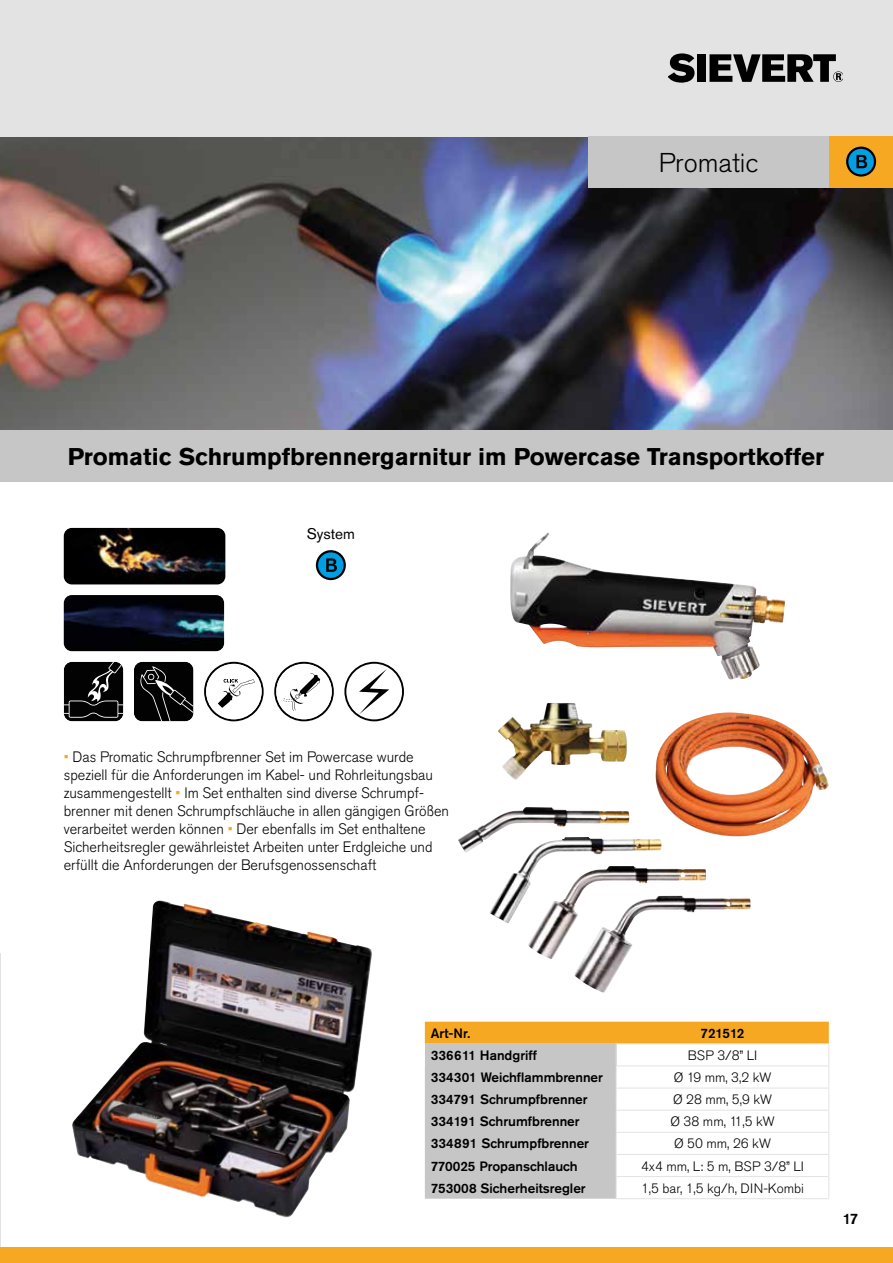
<style>
.page{position:relative;width:893px;height:1263px;background:#fff}
.page>*{position:absolute;margin:0;border:0;box-sizing:border-box;transform-origin:0 0}
.t1{font:300 27px "Akzidenz Grotesk Std";color:#000}
.t2{font:700 24px "Akzidenz Grotesk Std";color:#000}
.t3{font:15.3px "Akzidenz Grotesk Std";color:#000}
.t4{font:300 15px/18px "Akzidenz Grotesk Std";color:#000;scale:.96 1}
.t5{font:500 15px "Akzidenz Grotesk Std";color:#000}
.t6{font:500 13.5px "Akzidenz Grotesk Std";color:#000}
.t7{font:300 13.5px "Akzidenz Grotesk Std";color:#000}
.s1{color:#f7a823}
</style>
<div class="page">
<hr style="left:0;top:953px;width:1px;height:295px;background:#e3e3e3">
<img style="left:0;top:136px;width:893px;height:294px">
<img style="left:72px;top:901px;width:300px;height:317px">
<svg style="left:134px;top:662px;width:59px;height:59px;background:#1b1b1c"></svg>
<svg style="left:64px;top:662px;width:59px;height:59px;background:#1f1f20"></svg>
<div style="left:0;top:430px;width:893px;height:51px;background:#c6c6c6"></div>
<svg style="left:317px;top:551px;width:28px;height:28px"></svg>
<div style="left:316px;top:550px;width:30px;height:30px;border:2px solid #000;border-radius:50%"></div>
<svg style="left:326px;top:558px;width:11px;height:14px"></svg>
<svg style="left:425px;top:1022px;width:404px;height:177px"></svg>
<hr style="left:616px;top:1088px;width:213px;height:1px;background:#e3e3e3">
<hr style="left:616px;top:1110px;width:213px;height:1px;background:#e3e3e3">
<hr style="left:616px;top:1132px;width:213px;height:1px;background:#e3e3e3">
<hr style="left:616px;top:1154px;width:213px;height:1px;background:#e3e3e3">
<hr style="left:616px;top:1176px;width:213px;height:1px;background:#e3e3e3">
<hr style="left:616px;top:1198px;width:213px;height:1px;background:#e3e3e3">
<svg style="left:344px;top:662px;width:60px;height:59px"></svg>
<svg style="left:204px;top:662px;width:60px;height:59px"></svg>
<svg style="left:274px;top:662px;width:60px;height:59px"></svg>
<div style="left:0;top:0;width:893px;height:136px;background:#e3e3e3"></div>
<svg style="left:669px;top:53px;width:25px;height:30px"></svg>
<div style="left:697px;top:54px;width:9px;height:28px;background:#000"></div>
<svg style="left:709px;top:54px;width:134px;height:28px"></svg>
<div style="left:0;top:1248px;width:893px;height:15px;background:#f7a823"></div>
<img style="left:64px;top:528px;width:161px;height:56px">
<div style="left:588px;top:136px;width:241px;height:51px;background:#c6c6c6"></div>
<div style="left:829px;top:136px;width:64px;height:51px;background:#f7a823"></div>
<svg style="left:847px;top:148px;width:28px;height:27px"></svg>
<div style="left:846px;top:147px;width:30px;height:30px;border:2px solid #000;border-radius:50%"></div>
<svg style="left:856px;top:155px;width:11px;height:13px"></svg>
<img style="left:528px;top:868px;width:178px;height:91px">
<img style="left:489px;top:839px;width:172px;height:84px">
<img style="left:574px;top:896px;width:176px;height:96px">
<img style="left:458px;top:807px;width:171px;height:46px">
<img style="left:64px;top:595px;width:160px;height:56px">
<img style="left:510px;top:533px;width:275px;height:147px">
<img style="left:498px;top:703px;width:129px;height:77px">
<img style="left:655px;top:712px;width:174px;height:125px">
<h1 class="t1" style="left:659px;top:147px;width:101px">Promatic</h1>
<h2 class="t2" style="left:68px;top:442px;width:758px">Promatic Schrumpfbrennergarnitur im Powercase Transportkoffer</h2>
<p class="t3" style="left:307px;top:525px;width:50px">System</p>
<p class="t4" style="left:64px;top:748px;width:403px"><span class="s1">•</span> Das Promatic Schrumpfbrenner Set im Powercase wurde speziell für die Anforderungen im Kabel- und Rohrleitungsbau zusammengestellt <span class="s1">•</span> Im Set enthalten sind diverse Schrumpf&shy;brenner mit denen Schrumpfschläuche in allen gängigen Größen verarbeitet werden können <span class="s1">•</span> Der ebenfalls im Set enthaltene Sicherheitsregler gewährleistet Arbeiten unter Erdgleiche und erfüllt die Anforderungen der Berufsgenossenschaft</p>
<p class="t6" style="left:431px;top:1025px;width:41px">Art-Nr.</p>
<p class="t6" style="left:701px;top:1025px;width:45px">721512</p>
<p class="t6" style="left:431px;top:1047px;width:108px">336611 Handgriff</p>
<p class="t7" style="left:688px;top:1048px;width:71px">BSP 3/8” LI</p>
<p class="t6" style="left:431px;top:1069px;width:174px">334301 Weichflammbrenner</p>
<p class="t7" style="left:674px;top:1070px;width:99px">Ø 19 mm, 3,2 kW</p>
<p class="t6" style="left:431px;top:1091px;width:158px">334791 Schrumpfbrenner</p>
<p class="t7" style="left:673px;top:1092px;width:100px">Ø 28 mm, 5,9 kW</p>
<p class="t6" style="left:431px;top:1113px;width:150px">334191 Schrumfbrenner</p>
<p class="t7" style="left:670px;top:1114px;width:106px">Ø 38 mm, 11,5 kW</p>
<p class="t6" style="left:431px;top:1135px;width:160px">334891 Schrumpfbrenner</p>
<p class="t7" style="left:674px;top:1136px;width:98px">Ø 50 mm, 26 kW</p>
<p class="t6" style="left:431px;top:1157px;width:148px">770025 Propanschlauch</p>
<p class="t7" style="left:641px;top:1158px;width:165px">4x4 mm, L: 5 m, BSP 3/8” LI</p>
<p class="t6" style="left:431px;top:1180px;width:156px">753008 Sicherheitsregler</p>
<p class="t7" style="left:641px;top:1180px;width:164px">1,5 bar, 1,5 kg/h, DIN-Kombi</p>
<p class="t5" style="left:843px;top:1209px;width:17px">17</p>
</div>
